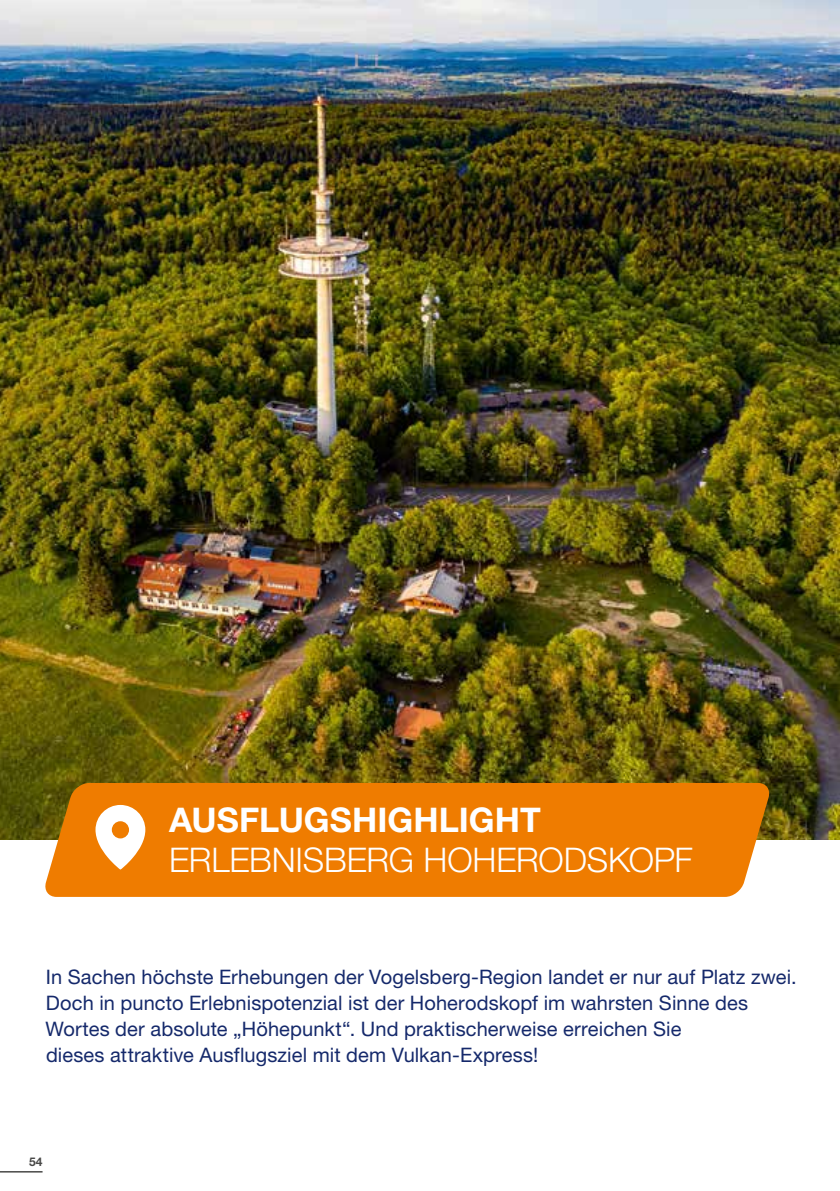
<style>
.page{position:relative;width:840px;height:1191px;background:#fff}
.page>*{position:absolute;margin:0;border:0;box-sizing:border-box;transform-origin:0 0}
.t1{font:300 34px "Helvetica Neue LT Std";letter-spacing:-.005em;color:#fff}
.t2{font:700 34px "Helvetica Neue LT Std";color:#fff}
.t3{font:20px/26px "Helvetica Neue LT Std";letter-spacing:.005em;color:#15296b}
.t4{font:700 12px "Helvetica Neue LT Std";color:#494948}
</style>
<div class="page">
<img style="left:0;top:0;width:839px;height:840px">
<div style="left:42px;top:783px;width:730px;height:114px;background:#ef7c00"></div>
<svg style="left:95px;top:805px;width:50px;height:64px"></svg>
<hr style="left:0;top:1171px;width:43px;height:1px;background:#494948">
<h1 class="t2" style="left:169px;top:799px;width:373px">AUSFLUGSHIGHLIGHT</h1>
<h1 class="t1" style="left:169px;top:839px;width:525px">ERLEBNISBERG HOHERODSKOPF</h1>
<p class="t3" style="left:45px;top:963px;width:752px">In Sachen höchste Erhebungen der Vogelsberg-Region landet er nur auf Platz zwei.<br>Doch in puncto Erlebnispotenzial ist der Hoherodskopf im wahrsten Sinne des Wortes der absolute „Höhepunkt“. Und praktischerweise erreichen Sie<br>dieses attraktive Ausflugsziel mit dem Vulkan-Express!</p>
<p class="t4" style="left:29px;top:1153px;width:15px">54</p>
</div>
